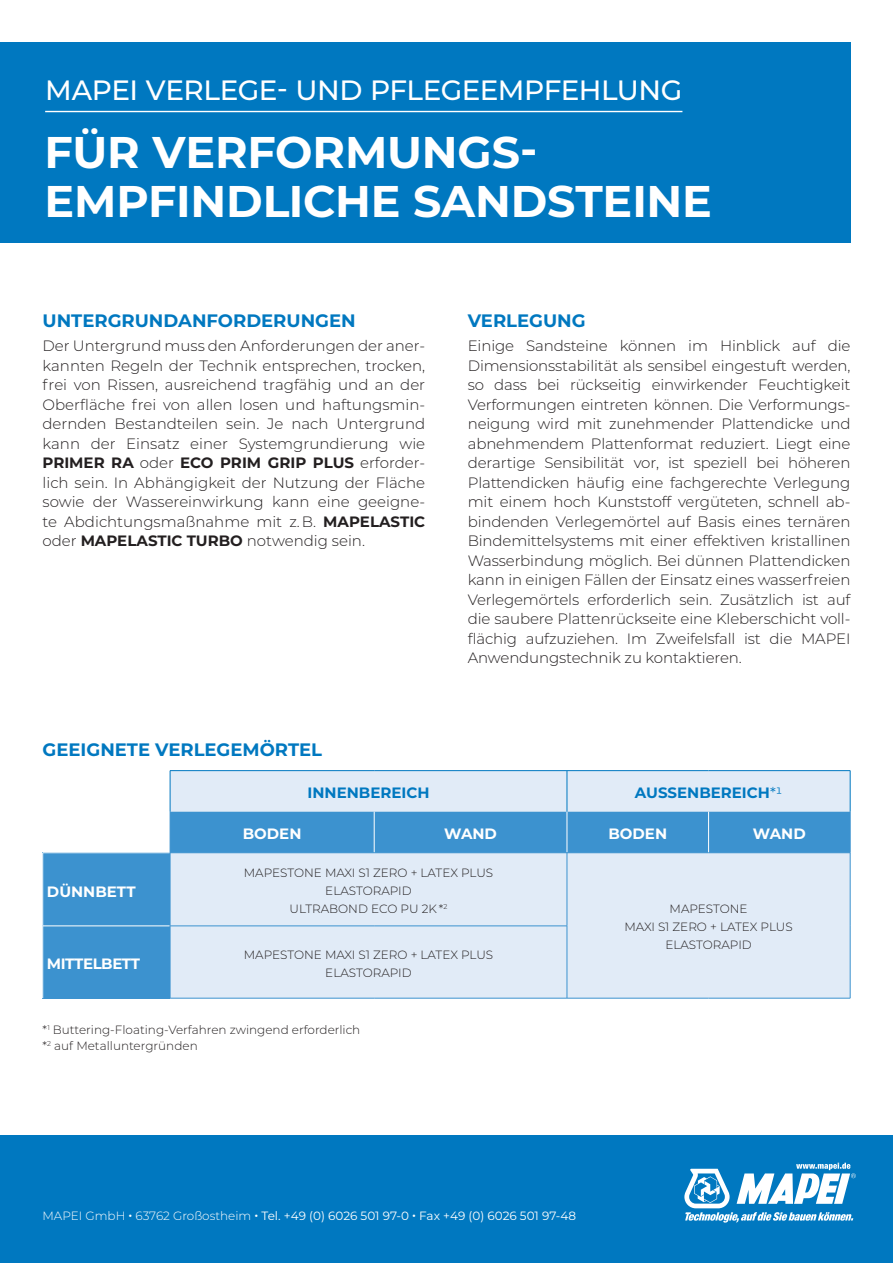
<style>
.page{position:relative;width:893px;height:1263px;background:#fff}
.page>*{position:absolute;margin:0;border:0;box-sizing:border-box;transform-origin:0 0}
.t1{font:700 44.4px/49.2px "Montserrat";letter-spacing:-.005em;color:#fff}
.t2{font:500 27.9px "Montserrat";letter-spacing:-.015em;color:#fff}
.t3{font:700 18px "Montserrat";color:#0078c0}
.t4{font:300 15px/19.5px "Montserrat";letter-spacing:-.01em;color:#231f20;text-align:justify}
.t5{font:700 15px "Montserrat";color:#0078c0}
.t6{font:700 15px "Montserrat";color:#fff}
.t7{font:700 15px "Montserrat";letter-spacing:-.03em;color:#fff}
.t8{font:300 12px/18px "Montserrat";color:#231f20;text-align:center}
.t9{font:12px "Montserrat";color:#fff}
.s1{font-weight:700}
.s2{font-weight:400}
.s3{font-weight:300}
</style>
<div class="page">
<div style="left:0;top:1135px;width:893px;height:128px;background:#0078c0"></div>
<svg style="left:684px;top:1163px;width:172px;height:59px"></svg>
<div style="left:0;top:43px;width:850px;height:200px;background:#0078c0"></div>
<div style="left:171px;top:771px;width:679px;height:227px;background:#e1ebf7"></div>
<div style="left:171px;top:812px;width:679px;height:40px;background:#3c92cf"></div>
<div style="left:43px;top:853px;width:127px;height:73px;background:#3c92cf"></div>
<div style="left:43px;top:926px;width:127px;height:72px;background:#3c92cf"></div>
<hr style="left:374px;top:812px;width:1px;height:40px;background:#fff">
<hr style="left:708px;top:812px;width:1px;height:40px;background:#fff">
<hr style="left:43px;top:926px;width:127px;height:1px;background:#fff">
<hr style="left:567px;top:812px;width:1px;height:40px;background:#fff">
<hr style="left:170px;top:770px;width:204px;height:1px;background:#0078c0">
<hr style="left:170px;top:771px;width:1px;height:41px;background:#0078c0">
<hr style="left:374px;top:770px;width:193px;height:1px;background:#0078c0">
<hr style="left:567px;top:770px;width:142px;height:1px;background:#0078c0">
<hr style="left:567px;top:771px;width:1px;height:41px;background:#0078c0">
<hr style="left:709px;top:770px;width:141px;height:1px;background:#0078c0">
<hr style="left:850px;top:771px;width:1px;height:41px;background:#0078c0">
<hr style="left:170px;top:812px;width:1px;height:40px;background:#3c92cf">
<hr style="left:850px;top:812px;width:1px;height:40px;background:#3c92cf">
<hr style="left:170px;top:852px;width:204px;height:1px;background:#3c92cf">
<hr style="left:170px;top:853px;width:1px;height:73px;background:#3c92cf">
<hr style="left:374px;top:852px;width:193px;height:1px;background:#3c92cf">
<hr style="left:567px;top:852px;width:142px;height:1px;background:#3c92cf">
<hr style="left:567px;top:853px;width:1px;height:73px;background:#3c92cf">
<hr style="left:709px;top:852px;width:141px;height:1px;background:#3c92cf">
<hr style="left:850px;top:853px;width:1px;height:73px;background:#3c92cf">
<hr style="left:170px;top:926px;width:204px;height:1px;background:#3c92cf">
<hr style="left:170px;top:926px;width:1px;height:72px;background:#3c92cf">
<hr style="left:374px;top:926px;width:193px;height:1px;background:#3c92cf">
<hr style="left:567px;top:926px;width:1px;height:72px;background:#3c92cf">
<hr style="left:850px;top:926px;width:1px;height:72px;background:#3c92cf">
<hr style="left:170px;top:998px;width:204px;height:1px;background:#3c92cf">
<hr style="left:374px;top:998px;width:193px;height:1px;background:#3c92cf">
<hr style="left:567px;top:998px;width:142px;height:1px;background:#3c92cf">
<hr style="left:709px;top:998px;width:141px;height:1px;background:#3c92cf">
<hr style="left:45px;top:111px;width:637px;height:1px;background:#fff">
<h2 class="t2" style="left:45px;top:71px;width:639px">MAPEI VERLEGE- UND PFLEGEEMPFEHLUNG</h2>
<h1 class="t1" style="left:44px;top:125px;width:669px">FÜR VERFORMUNGS-<br>EMPFINDLICHE SANDSTEINE</h1>
<p class="t3" style="left:43px;top:308px;width:315px">UNTERGRUNDANFORDERUNGEN</p>
<p class="t4" style="left:43px;top:336px;width:384px">Der Untergrund muss den Anforderungen der aner&shy;kannten Regeln der Technik entsprechen, trocken, frei von Rissen, ausreichend tragfähig und an der Oberfläche frei von allen losen und haftungsmin&shy;dernden Bestandteilen sein. Je nach Untergrund kann der Einsatz einer Systemgrundierung wie <span class="s1">PRIMER RA</span> oder <span class="s1">ECO PRIM GRIP PLUS</span> erforder&shy;lich sein. In Abhängigkeit der Nutzung der Fläche sowie der Wassereinwirkung kann eine geeigne&shy;te Abdichtungsmaßnahme mit z. B. <span class="s1">MAPELASTIC </span>oder <span class="s1">MAPELASTIC TURBO</span> notwendig sein.</p>
<p class="t3" style="left:468px;top:308px;width:119px">VERLEGUNG</p>
<p class="t4" style="left:468px;top:336px;width:384px">Einige Sandsteine können im Hinblick auf die Dimensionsstabilität als sensibel eingestuft werden, so dass bei rückseitig einwirkender Feuchtigkeit Verformungen eintreten können. Die Verformungs&shy;neigung wird mit zunehmender Plattendicke und abnehmendem Plattenformat reduziert. Liegt eine derartige Sensibilität vor, ist speziell bei höheren Plattendicken häufig eine fachgerechte Verlegung mit einem hoch Kunststoff vergüteten, schnell ab&shy;bindenden Verlegemörtel auf Basis eines ternären Bindemittelsystems mit einer effektiven kristallinen Wasserbindung möglich. Bei dünnen Plattendicken kann in einigen Fällen der Einsatz eines wasserfreien Verlegemörtels erforderlich sein. Zusätzlich ist auf die saubere Plattenrückseite eine Kleberschicht voll&shy;flächig aufzuziehen. Im Zweifelsfall ist die MAPEI Anwendungstechnik zu kontaktieren.</p>
<p class="t3" style="left:43px;top:736px;width:281px">GEEIGNETE VERLEGEMÖRTEL</p>
<p class="t5" style="left:307px;top:782px;width:124px">INNENBEREICH</p>
<p class="t5" style="left:635px;top:782px;width:149px">AUSSENBEREICH<span class="s2">*1</span></p>
<p class="t6" style="left:243px;top:823px;width:60px">BODEN</p>
<p class="t6" style="left:444px;top:823px;width:54px">WAND</p>
<p class="t6" style="left:608px;top:823px;width:60px">BODEN</p>
<p class="t6" style="left:753px;top:823px;width:54px">WAND</p>
<p class="t6" style="left:47px;top:880px;width:90px">DÜNNBETT</p>
<p class="t8" style="left:244px;top:863px;width:251px">MAPESTONE MAXI S1 ZERO + LATEX PLUS<br>ELASTORAPID<br>ULTRABOND ECO PU 2K *<sup>2</sup></p>
<p class="t7" style="left:47px;top:953px;width:95px">MITTELBETT</p>
<p class="t8" style="left:244px;top:945px;width:251px">MAPESTONE MAXI S1 ZERO + LATEX PLUS<br>ELASTORAPID</p>
<p class="t8" style="left:43px;top:1021px;width:319px;line-height:16.5px;text-align:left">*<sup>1</sup> Buttering-Floating-Verfahren zwingend erforderlich *<sup>2</sup> auf Metalluntergründen</p>
<p class="t8" style="left:624px;top:900px;width:170px">MAPESTONE<br>MAXI S1 ZERO + LATEX PLUS<br>ELASTORAPID</p>
<p class="t9" style="left:43px;top:1208px;width:535px"><span class="s3">MAPEI GmbH</span> <span class="s1">∙</span> <span class="s3">63762 Großostheim</span> <span class="s1">∙</span> Tel. +49 (0) 6026 501 97-0 <span class="s1">∙</span> Fax +49 (0) 6026 501 97-48</p>
</div>
